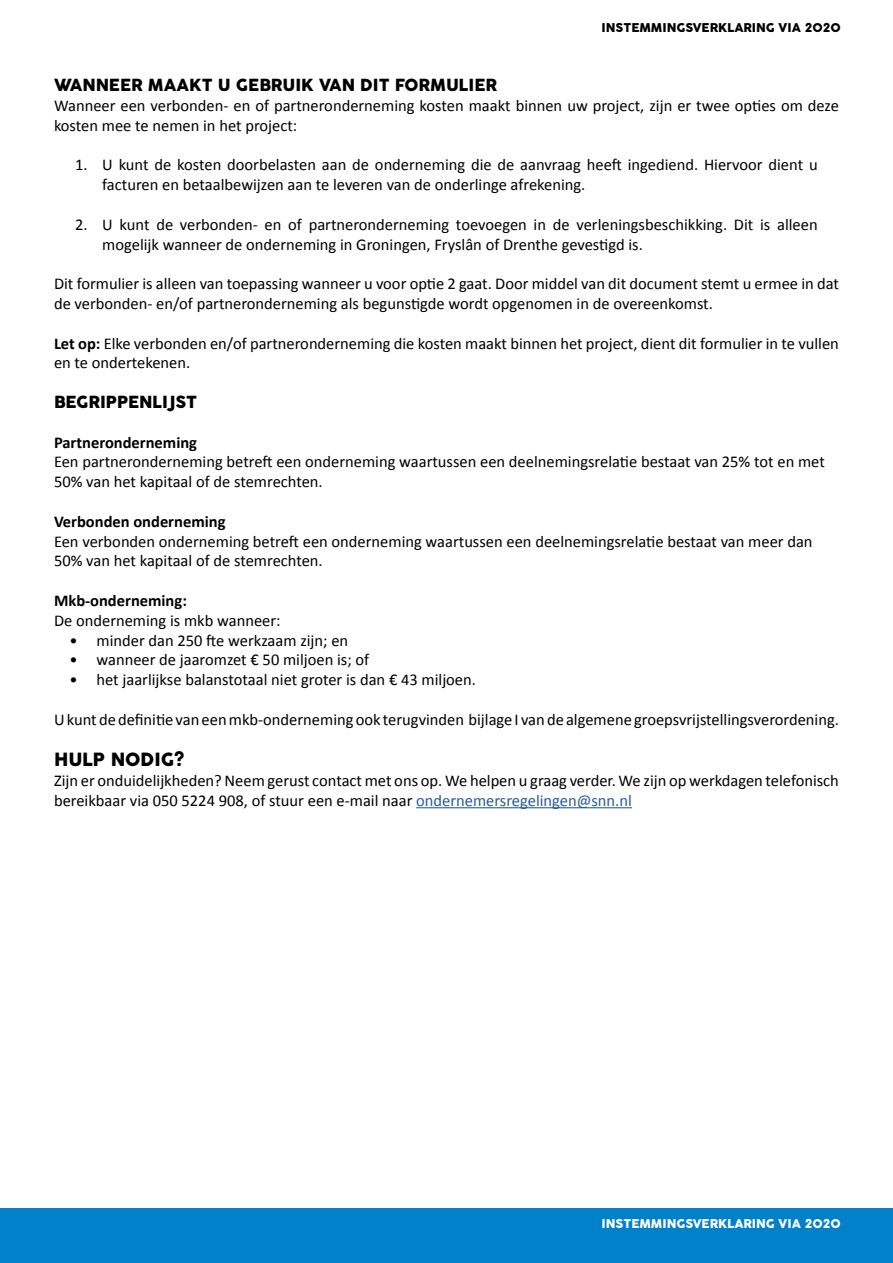
<style>
.page{position:relative;width:893px;height:1263px;background:#fff}
.page>*{position:absolute;margin:0;border:0;box-sizing:border-box;transform-origin:0 0}
.t1{font:18px "Cocogoose Pro";color:#000}
.Paragraaf{font:16.5px/19.8px "Calibri";color:#000}
.Paragraaf-2{font:700 16.5px "Calibri";color:#000}
.Tussenkop_H2{font:16.5px "Cocogoose Pro";color:#000}
.t2{font:12px "Cocogoose Pro";color:#000}
.t3{font:12px "Cocogoose Pro";color:#fff}
.s1{font-weight:700}
.s2{color:#275b9b}
</style>
<div class="page">
<div style="left:0;top:1209px;width:893px;height:54px;background:#0081c9"></div>
<hr style="left:416px;top:807px;width:216px;height:1px;background:#275b9b">
<p class="t2" style="left:602px;top:19px;width:241px">INSTEMMINGSVERKLARING VIA 2020</p>
<h2 class="Tussenkop_H2" style="left:54px;top:74px;width:445px">WANNEER MAAKT U GEBRUIK VAN DIT FORMULIER</h2>
<p class="Paragraaf" style="left:54px;top:95px;width:786px">Wanneer een verbonden- en of partneronderneming kosten maakt binnen uw project, zijn er twee opties om deze kosten mee te nemen in het project:</p>
<p class="Paragraaf" style="left:102px;top:155px;width:717px;text-indent:-27px">1. U kunt de kosten doorbelasten aan de onderneming die de aanvraag heeft ingediend. Hiervoor dient u facturen en betaalbewijzen aan te leveren van de onderlinge afrekening.</p>
<p class="Paragraaf" style="left:102px;top:214px;width:717px;text-indent:-27px">2. U kunt de verbonden- en of partneronderneming toevoegen in de verleningsbeschikking. Dit is alleen mogelijk wanneer de onderneming in Groningen, Fryslân of Drenthe gevestigd is.</p>
<p class="Paragraaf" style="left:54px;top:273px;width:786px">Dit formulier is alleen van toepassing wanneer u voor optie 2 gaat. Door middel van dit document stemt u ermee in dat de verbonden- en/of partneronderneming als begunstigde wordt opgenomen in de overeenkomst.</p>
<p class="Paragraaf" style="left:54px;top:333px;width:786px"><span class="s1">Let op:</span> Elke verbonden en/of partneronderneming die kosten maakt binnen het project, dient dit formulier in te vullen en te ondertekenen.</p>
<p class="Tussenkop_H2" style="left:54px;top:391px;width:145px">BEGRIPPENLIJST</p>
<p class="Paragraaf-2" style="left:54px;top:430px;width:145px">Partneronderneming</p>
<p class="Paragraaf" style="left:54px;top:452px;width:772px">Een partneronderneming betreft een onderneming waartussen een deelnemingsrelatie bestaat van 25% tot en met<br>50% van het kapitaal of de stemrechten.</p>
<p class="Paragraaf-2" style="left:54px;top:510px;width:173px">Verbonden onderneming</p>
<p class="Paragraaf" style="left:54px;top:531px;width:760px">Een verbonden onderneming betreft een onderneming waartussen een deelnemingsrelatie bestaat van meer dan<br>50% van het kapitaal of de stemrechten.</p>
<p class="Paragraaf-2" style="left:54px;top:589px;width:134px">Mkb-onderneming:</p>
<p class="Paragraaf" style="left:54px;top:610px;width:228px">De onderneming is mkb wanneer:</p>
<p class="Paragraaf" style="left:70px;top:630px;width:280px">• minder dan 250 fte werkzaam zijn; en</p>
<p class="Paragraaf" style="left:70px;top:650px;width:301px">• wanneer de jaaromzet € 50 miljoen is; of</p>
<p class="Paragraaf" style="left:70px;top:669px;width:408px">• het jaarlijkse balanstotaal niet groter is dan € 43 miljoen.</p>
<p class="Paragraaf" style="left:54px;top:709px;width:786px">U kunt de definitie van een mkb-onderneming ook terugvinden bijlage I van de algemene groepsvrijstellingsverordening.</p>
<p class="t1" style="left:54px;top:747px;width:132px">HULP NODIG?</p>
<p class="Paragraaf" style="left:54px;top:770px;width:786px">Zijn er onduidelijkheden? Neem gerust contact met ons op. We helpen u graag verder. We zijn op werkdagen telefonisch bereikbaar via 050 5224 908, of stuur een e-mail naar <span class="s2">ondernemersregelingen@snn.nl</span></p>
<p class="t3" style="left:602px;top:1216px;width:241px">INSTEMMINGSVERKLARING VIA 2020</p>
</div>
